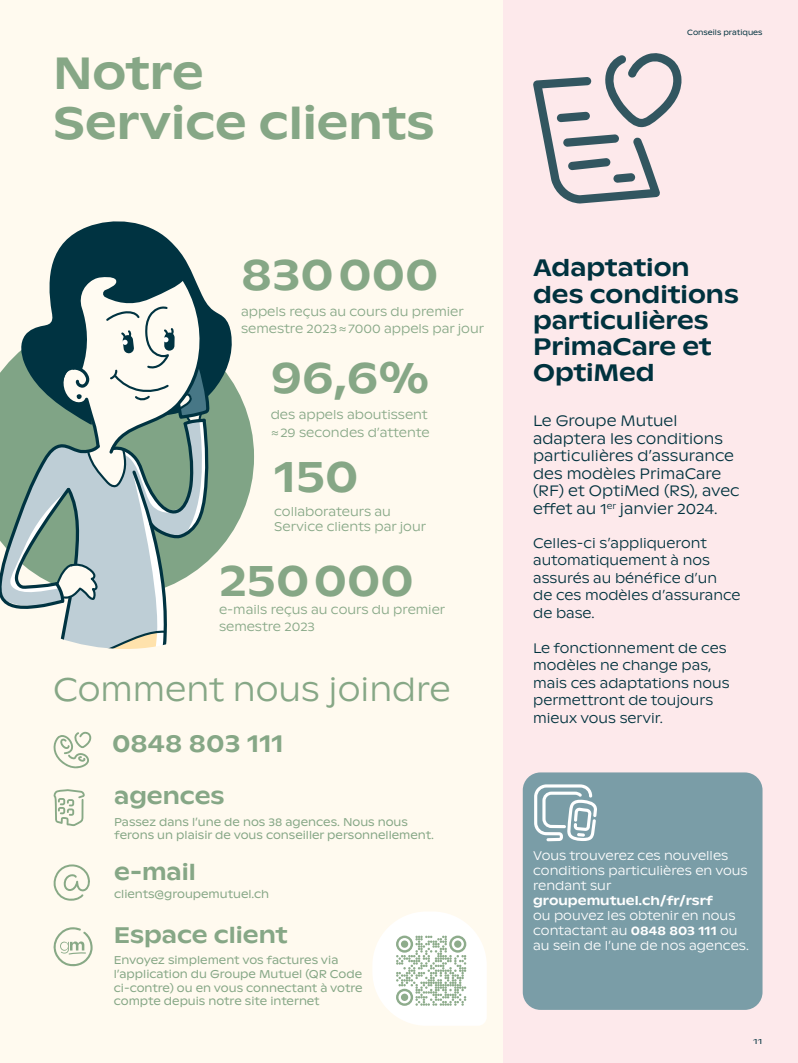
<style>
.page{position:relative;width:798px;height:1063px;background:#fff}
.page>*{position:absolute;margin:0;border:0;box-sizing:border-box;transform-origin:0 0}
.t1{font:500 45px/50px "ABC Ginto Nord";color:#86a786}
.t2{font:300 32.5px "ABC Ginto Nord";color:#86a786}
.t3{font:500 25px "ABC Ginto Nord";color:#86a786}
.t4{font:500 23.75px/26.2px "ABC Ginto Nord";color:#00323e}
.t5{font:500 22.5px "ABC Ginto Nord";color:#86a786}
.t6{font:300 15px/17.5px "ABC Ginto Nord";color:#00323e}
.t7{font:300 13.75px/17.5px "ABC Ginto Nord";color:#00323e}
.t8{font:300 12.5px/17.5px "ABC Ginto Nord";color:#86a786}
.t9{font:300 12.5px/15px "ABC Ginto Nord";color:#fff}
.t10{font:500 12.5px "ABC Ginto Nord";color:#fff}
.t11{font:11.25px/13.8px "ABC Ginto Nord";color:#86a786}
.t12{font:7.5px "ABC Ginto Nord";color:#00323e}
.t13{font:300 7.5px "ABC Ginto Nord";color:#00323e;scale:1.5 1}
.s1{font-weight:500}
</style>
<div class="page">
<div style="left:0;top:0;width:533px;height:1063px;background:#fffaef"></div>
<div style="left:503px;top:0;width:294px;height:1063px;background:#fde9eb"></div>
<svg style="left:212px;top:384px;width:42px;height:173px;fill:#80a486"></svg>
<svg style="left:0;top:352px;width:212px;height:297px"></svg>
<svg style="left:19px;top:221px;width:215px;height:204px"></svg>
<svg style="left:53px;top:864px;width:37px;height:37px"></svg>
<svg style="left:53px;top:789px;width:32px;height:37px"></svg>
<svg style="left:53px;top:732px;width:38px;height:36px"></svg>
<div style="left:522px;top:772px;width:240px;height:238px;background:#7a9da7;border-radius:18px"></div>
<svg style="left:534px;top:784px;width:62px;height:57px"></svg>
<svg style="left:53px;top:927px;width:40px;height:39px"></svg>
<svg style="left:373px;top:912px;width:113px;height:114px"></svg>
<svg style="left:533px;top:53px;width:148px;height:151px"></svg>
<h1 class="t1" style="left:53px;top:47px;width:383px">Notre<br>Service clients</h1>
<h1 class="t1" style="left:241px;top:248px;width:199px">830 000</h1>
<p class="t8" style="left:241px;top:303px;width:244px">appels reçus au cours du premier semestre 2023 ≈ 7000 appels par jour</p>
<h1 class="t1" style="left:270px;top:352px;width:160px">96,6%</h1>
<p class="t8" style="left:270px;top:406px;width:160px">des appels aboutissent ≈ 29 secondes d’attente</p>
<h1 class="t1" style="left:274px;top:451px;width:86px">150</h1>
<p class="t8" style="left:274px;top:504px;width:153px;line-height:15px">collaborateurs au<br>Service clients par jour</p>
<h1 class="t1" style="left:219px;top:555px;width:196px">250 000</h1>
<p class="t8" style="left:219px;top:600px;width:228px">e-mails reçus au cours du premier semestre 2023</p>
<h2 class="t2" style="left:53px;top:670px;width:399px">Comment nous joindre</h2>
<h3 class="t3" style="left:112px;top:727px;width:173px">0848 803 111</h3>
<h3 class="t5" style="left:114px;top:783px;width:112px">agences</h3>
<p class="t11" style="left:114px;top:815px;width:321px">Passez dans l’une de nos 38 agences. Nous nous ferons un plaisir de vous conseiller personnellement.</p>
<h3 class="t5" style="left:114px;top:858px;width:83px">e-mail</h3>
<p class="t11" style="left:114px;top:887px;width:156px">clients@groupemutuel.ch</p>
<h3 class="t5" style="left:114px;top:921px;width:175px">Espace client</h3>
<p class="t11" style="left:114px;top:953px;width:250px">Envoyez simplement vos factures via l’application du Groupe Mutuel (QR Code ci-contre) ou en vous connectant à votre compte depuis notre site internet</p>
<p class="t12" style="left:687px;top:28px;width:77px">Conseils pratiques</p>
<h3 class="t4" style="left:533px;top:255px;width:207px">Adaptation des conditions particulières<br>PrimaCare et<br>OptiMed</h3>
<h3 class="t6" style="left:533px;top:412px;width:208px">Le Groupe Mutuel adaptera les conditions particulières d’assurance des modèles PrimaCare (RF) et OptiMed (RS), avec effet au 1<sup>er</sup> janvier 2024.</h3>
<p class="t7" style="left:533px;top:534px;width:209px">Celles-ci s’appliqueront automatiquement à nos assurés au bénéfice d’un<br>de ces modèles d’assurance de base.</p>
<p class="t7" style="left:533px;top:639px;width:198px">Le fonctionnement de ces modèles ne change pas, mais ces adaptations nous permettront de toujours mieux vous servir.</p>
<p class="t9" style="left:533px;top:848px;width:216px">Vous trouverez ces nouvelles conditions particulières en vous rendant sur</p>
<p class="t10" style="left:533px;top:893px;width:181px">groupemutuel.ch/fr/rsrf</p>
<p class="t9" style="left:533px;top:908px;width:206px">ou pouvez les obtenir en nous contactant au <span class="s1">0848 803 111</span> ou</p>
<p class="t9" style="left:533px;top:938px;width:217px">au sein de l’une de nos agences.</p>
<p class="t13" style="left:752px;top:1037px;width:8px">11</p>
</div>
